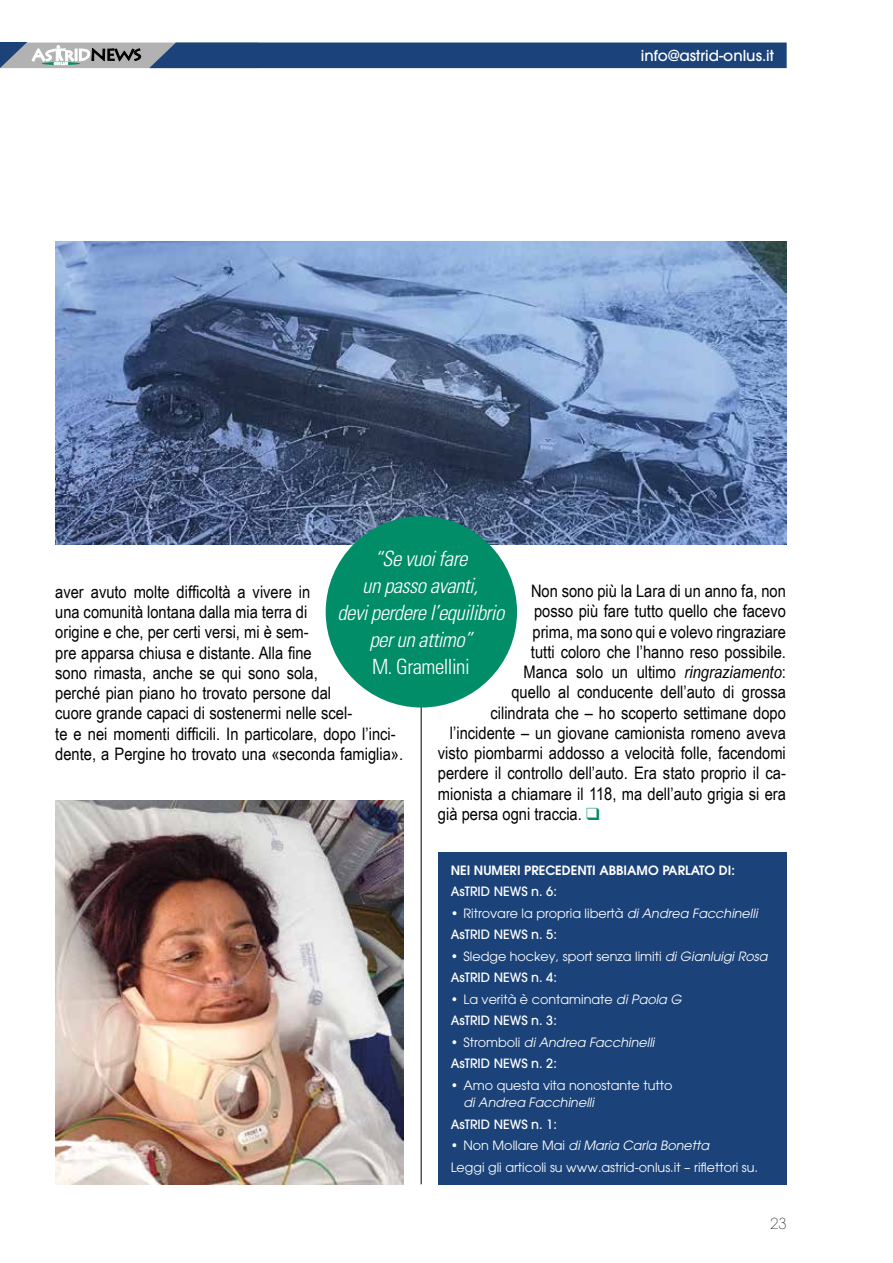
<style>
.page{position:relative;width:893px;height:1263px;background:#fff}
.page>*{position:absolute;margin:0;border:0;box-sizing:border-box;transform-origin:0 0}
.t1{font:italic 300 condensed 21px/27px "Univers";letter-spacing:-.025em;color:#fff;text-align:center}
.t2{font:300 condensed 21px "Univers";letter-spacing:-.025em;color:#fff}
.t3{font:17.25px/20.2px "Arial Narrow";color:#000;scale:1.04 1}
.t4{font:500 15px "Avant Garde";color:#fff}
.t5{font:200 15px "Avant Garde";color:#000}
.t6{font:12.75px/21.5px "Avant Garde";color:#fff;scale:.96 1}
.t7{font:italic 12.75px/21.5px "Avant Garde";color:#fff}
.t8{font:12.75px/21.5px "Avant Garde";color:#fff}
.t9{font:600 12.75px "Avant Garde";color:#fff}
.t10{font:500 12.75px "Avant Garde";color:#fff}
.s1{font-style:italic}
.s2{color:#008d68}
.s3{font-weight:500}
.s4{font-style:normal}
.s5{font-weight:500;font-style:normal}
</style>
<div class="page">
<svg style="left:0;top:42px;width:787px;height:27px;background:#405f88"></svg>
<hr style="left:421px;top:694px;width:1px;height:490px;background:#000">
<div style="left:438px;top:852px;width:349px;height:332px;background:#1b4379"></div>
<img style="left:55px;top:800px;width:349px;height:384px">
<img style="left:55px;top:241px;width:732px;height:304px">
<div style="left:326px;top:516px;width:191px;height:191px;background:#008d68;border-radius:50%"></div>
<p class="t4" style="left:641px;top:47px;width:135px">info@astrid-onlus.it</p>
<p class="t1" style="left:337px;top:545px;width:168px">“Se vuoi fare<br>un passo avanti,<br>devi perdere l’equilibrio per un attimo”</p>
<p class="t2" style="left:372px;top:654px;width:99px">M. Gramellini</p>
<p class="t3" style="left:531px;top:580px;width:247px">Non sono più la Lara di un anno fa, non</p>
<p class="t3" style="left:534px;top:600px;width:244px">posso più fare tutto quello che facevo</p>
<p class="t3" style="left:532px;top:621px;width:245px">prima, ma sono qui e volevo ringraziare</p>
<p class="t3" style="left:531px;top:641px;width:247px">tutti coloro che l’hanno reso possibile.</p>
<p class="t3" style="left:523px;top:661px;width:254px">Manca solo un ultimo <span class="s1">ringraziamento</span>:</p>
<p class="t3" style="left:511px;top:681px;width:265px">quello al conducente dell’auto di grossa</p>
<p class="t3" style="left:490px;top:702px;width:286px">cilindrata che – ho scoperto settimane dopo</p>
<p class="t3" style="left:450px;top:722px;width:324px">l’incidente – un giovane camionista romeno aveva</p>
<p class="t3" style="left:438px;top:742px;width:336px">visto piombarmi addosso a velocità folle, facendomi</p>
<p class="t3" style="left:438px;top:762px;width:336px">perdere il controllo dell’auto. Era stato proprio il ca-</p>
<p class="t3" style="left:438px;top:783px;width:336px">mionista a chiamare il 118, ma dell’auto grigia si era</p>
<p class="t3" style="left:438px;top:803px;width:157px">già persa ogni traccia. <span class="s2">❑</span></p>
<p class="t3" style="left:55px;top:581px;width:336px">aver avuto molte difficoltà a vivere in<br>una comunità lontana dalla mia terra di<br>origine e che, per certi versi, mi è sem-<br>pre apparsa chiusa e distante. Alla fine<br>sono rimasta, anche se qui sono sola,<br>perché pian piano ho trovato persone dal<br>cuore grande capaci di sostenermi nelle scel-<br>te e nei momenti difficili. In particolare, dopo l’inci&shy;dente, a Pergine ho trovato una «seconda famiglia».</p>
<p class="t9" style="left:451px;top:862px;width:286px">NEI NUMERI PRECEDENTI ABBIAMO PARLATO DI:</p>
<p class="t10" style="left:451px;top:884px;width:108px">AsTRID NEWS n. 6:</p>
<p class="t8" style="left:451px;top:902px;width:308px">• Ritrovare la propria libertà <span class="s1">di Andrea Facchinelli<br></span><span class="s3">AsTRID NEWS n. 5:</span></p>
<p class="t6" style="left:451px;top:945px;width:331px">• Sledge hockey, sport senza limiti <span class="s1">di Gianluigi Rosa<br></span><span class="s3">AsTRID NEWS n. 4:</span></p>
<p class="t6" style="left:451px;top:988px;width:242px">• La verità è contaminate <span class="s1">di Paola G<br></span><span class="s3">AsTRID NEWS n. 3:</span></p>
<p class="t7" style="left:451px;top:1031px;width:205px"><span class="s4">• Stromboli</span> di Andrea Facchinelli<br><span class="s5">AsTRID NEWS n. 2:</span></p>
<p class="t6" style="left:451px;top:1074px;width:232px">• Amo questa vita nonostante tutto</p>
<p class="t7" style="left:463px;top:1092px;width:132px">di Andrea Facchinelli</p>
<p class="t10" style="left:451px;top:1116px;width:108px">AsTRID NEWS n. 1:</p>
<p class="t6" style="left:451px;top:1135px;width:322px">• Non Mollare Mai <span class="s1">di Maria Carla Bonetta<br></span>Leggi gli articoli su www.astrid-onlus.it – riflettori su.</p>
<p class="t5" style="left:770px;top:1215px;width:18px">23</p>
</div>
